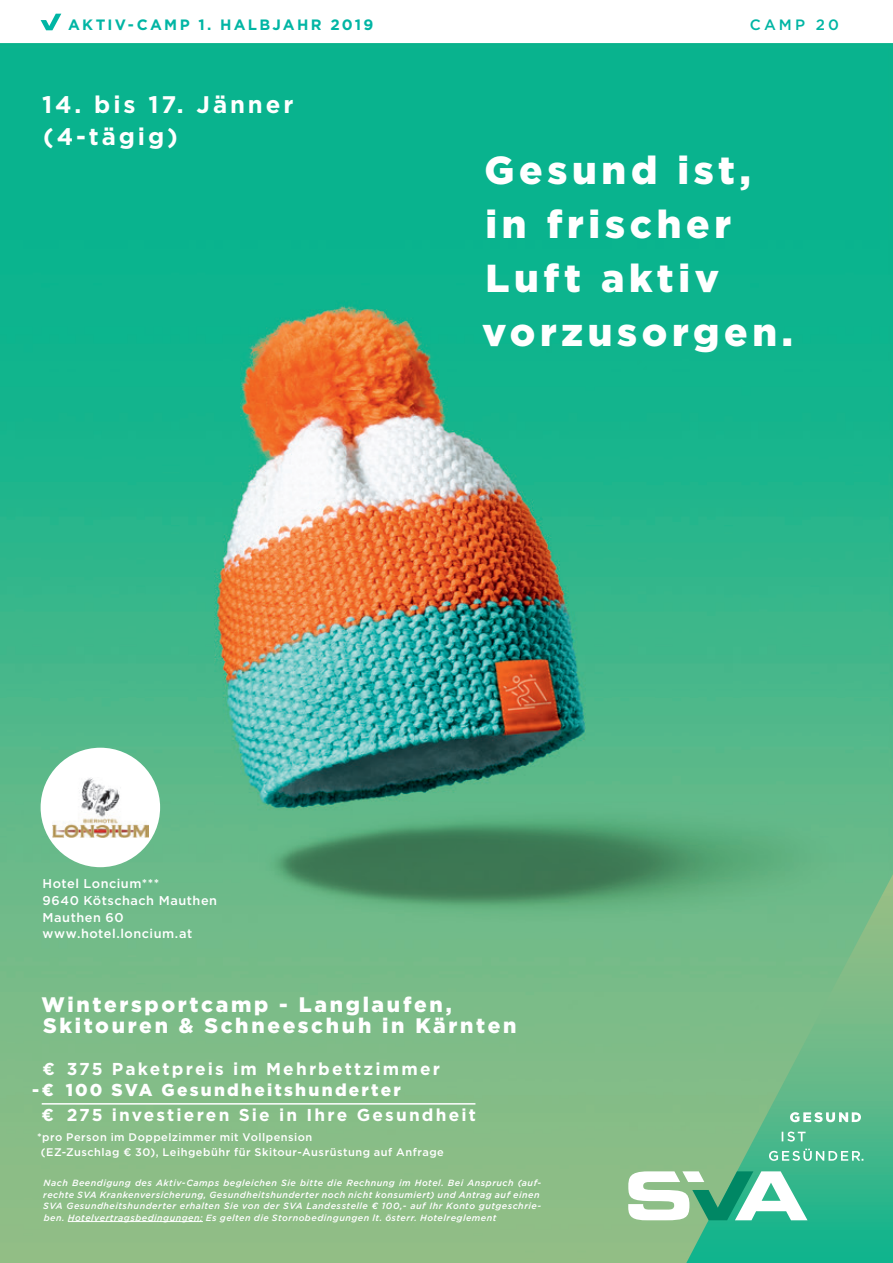
<style>
.page{position:relative;width:893px;height:1263px;background:#fff}
.page>*{position:absolute;margin:0;border:0;box-sizing:border-box;transform-origin:0 0}
.t1{font:900 39px "Gotham";letter-spacing:.12em;color:#fff}
.t2{font:700 24px "Gotham";letter-spacing:.12em;color:#fff}
.t3{font:900 21px "Gotham";letter-spacing:.125em;color:#fff}
.t4{font:700 17.25px "Gotham";letter-spacing:.125em;color:#fff}
.t5{font:900 17.25px "Gotham";letter-spacing:.13em;color:#fff}
.t6{font:700 15px "Gotham";letter-spacing:.15em;color:#00b5a4}
.t7{font:500 15px "Gotham";letter-spacing:.21em;color:#00b5a4}
.t8{font:500 12.75px "Gotham";letter-spacing:.04em;color:#fff}
.t9{font:500 10.95px "Gotham";letter-spacing:.045em;color:#fff}
.t10{font:italic 500 9px/11.6px "Gotham";letter-spacing:.05em;color:#fff}
</style>
<div class="page">
<img style="left:0;top:43px;width:893px;height:1220px">
<svg style="left:41px;top:14px;width:20px;height:16px"></svg>
<svg style="left:686px;top:874px;width:207px;height:389px;background:#62b988"></svg>
<svg style="left:628px;top:1171px;width:179px;height:49px"></svg>
<svg style="left:769px;top:1149px;width:94px;height:12px"></svg>
<svg style="left:782px;top:1131px;width:24px;height:10px"></svg>
<svg style="left:790px;top:1112px;width:71px;height:10px"></svg>
<hr style="left:42px;top:1103px;width:433px;height:1px;background:#fff">
<div style="left:41px;top:748px;width:119px;height:119px;background:#fff;border-radius:50%"></div>
<img style="left:52px;top:778px;width:97px;height:59px">
<hr style="left:68px;top:1221px;width:135px;height:1px;background:#fff">
<p class="t6" style="left:68px;top:15px;width:307px">AKTIV-CAMP 1. HALBJAHR 2019</p>
<p class="t7" style="left:750px;top:15px;width:91px">CAMP 20</p>
<p class="t2" style="left:42px;top:89px;width:253px">14. bis 17. Jänner</p>
<p class="t2" style="left:43px;top:121px;width:136px">(4-tägig)</p>
<p class="t1" style="left:484px;top:144px;width:268px">Gesund ist,</p>
<p class="t1" style="left:485px;top:198px;width:247px">in frischer</p>
<p class="t1" style="left:485px;top:252px;width:235px">Luft aktiv</p>
<p class="t1" style="left:482px;top:306px;width:312px">vorzusorgen.</p>
<p class="t8" style="left:43px;top:875px;width:118px">Hotel Loncium***</p>
<p class="t8" style="left:43px;top:892px;width:176px">9640 Kötschach Mauthen</p>
<p class="t8" style="left:43px;top:909px;width:83px">Mauthen 60</p>
<p class="t8" style="left:43px;top:925px;width:151px">www.hotel.loncium.at</p>
<p class="t3" style="left:41px;top:990px;width:412px">Wintersportcamp - Langlaufen,</p>
<p class="t3" style="left:43px;top:1011px;width:475px">Skitouren &amp; Schneeschuh in Kärnten</p>
<p class="t4" style="left:43px;top:1057px;width:399px">€ 375 Paketpreis im Mehrbettzimmer</p>
<p class="t5" style="left:32px;top:1077px;width:370px">-€ 100 SVA Gesundheitshunderter</p>
<p class="t4" style="left:42px;top:1104px;width:436px">€ 275 investieren Sie in Ihre Gesundheit</p>
<p class="t9" style="left:37px;top:1130px;width:277px">*pro Person im Doppelzimmer mit Vollpension</p>
<p class="t9" style="left:41px;top:1145px;width:404px">(EZ-Zuschlag € 30), Leihgebühr für Skitour-Ausrüstung auf Anfrage</p>
<p class="t10" style="left:43px;top:1177px;width:499px">Nach Beendigung des Aktiv-Camps begleichen Sie bitte die Rechnung im Hotel. Bei Anspruch (auf&shy;rechte SVA Krankenversicherung, Gesundheitshunderter noch nicht konsumiert) und Antrag auf einen SVA Gesundheitshunderter erhalten Sie von der SVA Landesstelle € 100,- auf Ihr Konto gutgeschrie&shy;ben. Hotelvertragsbedingungen: Es gelten die Stornobedingungen lt. österr. Hotelreglement</p>
</div>
